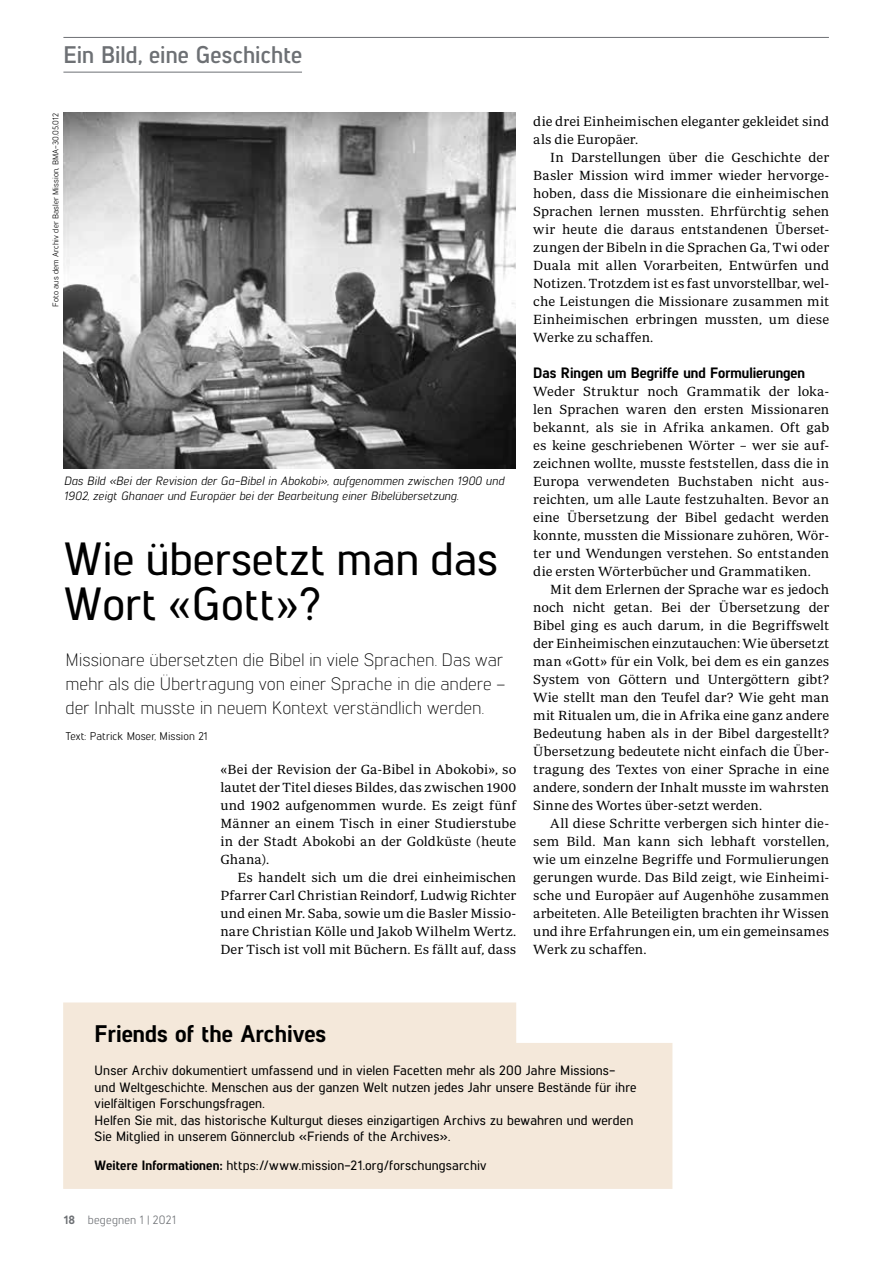
<style>
.page{position:relative;width:893px;height:1263px;background:#fff}
.page>*{position:absolute;margin:0;border:0;box-sizing:border-box;transform-origin:0 0}
.t1{font:500 46.5px/45px "Lintel";color:#000}
.t2{font:700 24px "Lintel";letter-spacing:.005em;color:#6d7074}
.t3{font:800 24px "Lintel";letter-spacing:.005em;color:#000}
.t4{font:300 18px/24px "Lintel";letter-spacing:-.005em;color:#000;text-align:justify}
.t5{font:800 15px "Lintel";color:#000}
.t6{font:13.5px/18px "Periodico Text Lg";letter-spacing:.005em;color:#000;text-align:justify}
.t7{font:500 13.5px/16.5px "Lintel";letter-spacing:.01em;color:#000}
.t8{font:italic 12px/15px "Lintel";letter-spacing:.005em;color:#000}
.t9{font:12px "Lintel";letter-spacing:.02em;color:#6d7074}
.t10{font:11.25px "Lintel";letter-spacing:.005em;color:#000}
.t11{font:8.25px "Lintel";letter-spacing:.005em;color:#000}
.s1{font-family:"Periodico Text Lg";font-weight:400}
.s2{font-weight:800}
</style>
<div class="page">
<div style="left:63px;top:1002px;width:609px;height:187px;background:#f4e8da"></div>
<img style="left:63px;top:112px;width:453px;height:356px">
<hr style="left:63px;top:37px;width:766px;height:1px;background:#6d7074">
<hr style="left:63px;top:72px;width:239px;height:1px;background:#6d7074">
<h2 class="t2" style="left:63px;top:38px;width:240px">Ein Bild, eine Geschichte</h2>
<p class="t11" style="left:50px;top:307px;width:195px;rotate:-90deg">Foto aus dem Archiv der Basler Mission, BMA-30.05.012</p>
<p class="t8" style="left:64px;top:473px;width:442px">Das Bild «Bei der Revision der Ga-Bibel in Abokobi», aufgenommen zwischen 1900 und<br>1902, zeigt Ghanaer und Europäer bei der Bearbeitung einer Bibelübersetzung.</p>
<h1 class="t1" style="left:64px;top:533px;width:436px">Wie übersetzt man das<br>Wort <span class="s1">«</span>Gott<span class="s1">»</span>?</h1>
<h3 class="t4" style="left:66px;top:647px;width:441px">Missionare übersetzten die Bibel in viele Sprachen. Das war mehr als die Übertragung von einer Sprache in die andere – der Inhalt musste in neuem Kontext verständlich werden.</h3>
<p class="t10" style="left:66px;top:729px;width:143px">Text: Patrick Moser, Mission 21</p>
<p class="t6" style="left:220px;top:760px;width:297px">«Bei der Revision der Ga-Bibel in Abokobi», so lautet der Titel dieses Bildes, das zwischen 1900 und 1902 aufgenommen wurde. Es zeigt fünf Männer an einem Tisch in einer Studierstube in der Stadt Abokobi an der Goldküste (heute Ghana).</p>
<p class="t6" style="left:220px;top:868px;width:297px;text-indent:17px">Es handelt sich um die drei einheimischen Pfarrer Carl Christian Reindorf, Ludwig Richter und einen Mr. Saba, sowie um die Basler Missio&shy;nare Christian Kölle und Jakob Wilhelm Wertz.<br>Der Tisch ist voll mit Büchern. Es fällt auf, dass</p>
<p class="t6" style="left:533px;top:112px;width:297px">die drei Einheimischen eleganter gekleidet sind als die Europäer.</p>
<p class="t6" style="left:533px;top:148px;width:297px;text-indent:17px">In Darstellungen über die Geschichte der Basler Mission wird immer wieder hervorge&shy;hoben, dass die Missionare die einheimischen Sprachen lernen mussten. Ehrfürchtig sehen wir heute die daraus entstandenen Überset&shy;zungen der Bibeln in die Sprachen Ga, Twi oder Duala mit allen Vorarbeiten, Entwürfen und Notizen. Trotzdem ist es fast unvorstellbar, wel&shy;che Leistungen die Missionare zusammen mit Einheimischen erbringen mussten, um diese Werke zu schaffen.</p>
<p class="t5" style="left:533px;top:362px;width:273px">Das Ringen um Begriffe und Formulierungen</p>
<p class="t6" style="left:533px;top:382px;width:297px">Weder Struktur noch Grammatik der loka&shy;len Sprachen waren den ersten Missionaren bekannt, als sie in Afrika ankamen. Oft gab es keine geschriebenen Wörter – wer sie auf&shy;zeichnen wollte, musste feststellen, dass die in Europa verwendeten Buchstaben nicht aus&shy;reichten, um alle Laute festzuhalten. Bevor an eine Übersetzung der Bibel gedacht werden konnte, mussten die Missionare zuhören, Wör&shy;ter und Wendungen verstehen. So entstanden die ersten Wörterbücher und Grammatiken.</p>
<p class="t6" style="left:533px;top:580px;width:297px;text-indent:17px">Mit dem Erlernen der Sprache war es jedoch noch nicht getan. Bei der Übersetzung der Bibel ging es auch darum, in die Begriffswelt der Einheimischen einzutauchen: Wie übersetzt man «Gott» für ein Volk, bei dem es ein ganzes System von Göttern und Untergöttern gibt?<br>Wie stellt man den Teufel dar? Wie geht man mit Ritualen um, die in Afrika eine ganz andere Bedeutung haben als in der Bibel dargestellt?<br>Übersetzung bedeutete nicht einfach die Über&shy;tragung des Textes von einer Sprache in eine andere, sondern der Inhalt musste im wahrsten Sinne des Wortes über-setzt werden.</p>
<p class="t6" style="left:533px;top:814px;width:297px;text-indent:17px">All diese Schritte verbergen sich hinter die&shy;sem Bild. Man kann sich lebhaft vorstellen, wie um einzelne Begriffe und Formulierungen gerungen wurde. Das Bild zeigt, wie Einheimi&shy;sche und Europäer auf Augenhöhe zusammen arbeiteten. Alle Beteiligten brachten ihr Wissen und ihre Erfahrungen ein, um ein gemeinsames Werk zu schaffen.</p>
<h2 class="t3" style="left:95px;top:1017px;width:233px">Friends of the Archives</h2>
<p class="t7" style="left:95px;top:1062px;width:544px">Unser Archiv dokumentiert umfassend und in vielen Facetten mehr als 200 Jahre Missions&shy;und Weltgeschichte. Menschen aus der ganzen Welt nutzen jedes Jahr unsere Bestände für ihre vielfältigen Forschungsfragen.<br>Helfen Sie mit, das historische Kulturgut dieses einzigartigen Archivs zu bewahren und werden Sie Mitglied in unserem Gönnerclub «Friends of the Archives».</p>
<p class="t7" style="left:95px;top:1156px;width:394px"><span class="s2">Weitere Informationen:</span> https://www.mission-21.org/forschungsarchiv</p>
<p class="t9" style="left:64px;top:1212px;width:114px"><span class="s2">18</span> begegnen 1 | 2021</p>
</div>
